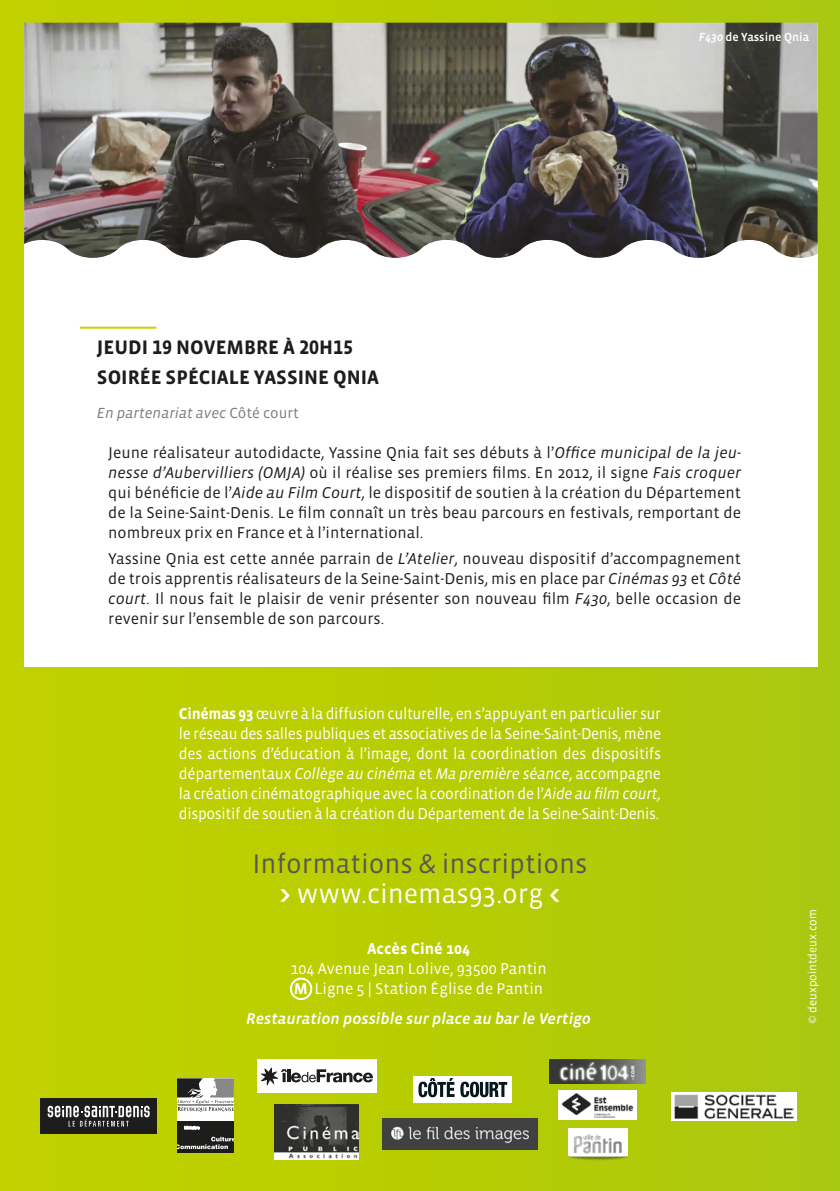
<style>
.page{position:relative;width:840px;height:1191px;background:#fff}
.page>*{position:absolute;margin:0;border:0;box-sizing:border-box;transform-origin:0 0}
.t1{font:27.6px/29.8px "Vista Sans OT";color:#575756;text-align:center}
.t2{font:700 20px/30px "Vista Sans OT";color:#1d1d1b}
.t3{font:16px/20px "Vista Sans OT";color:#1d1d1b;text-align:justify}
.t4{font:16px/20px "Vista Sans OT";color:#fff;text-align:justify;scale:.96 1}
.t5{font:16px/20px "Vista Sans OT";color:#fff}
.t6{font:italic 500 16px "Vista Sans OT";color:#fff}
.t7{font:700 16px "Vista Sans OT";color:#fff}
.t8{font:italic 15px "Vista Sans OT";color:#7c7b7b}
.t9{font:12px "Vista Sans OT";color:#fff}
.t10{font:500 12px "Vista Sans OT";color:#fff}
.s1{font-style:italic}
.s2{font-style:normal}
.s3{font-weight:700}
.s4{font-weight:700;color:#fff}
.s5{color:#fff}
</style>
<div class="page">
<div style="left:0;top:0;width:839px;height:1191px;background:linear-gradient(to right,#c2d100,#abc80f)"></div>
<hr style="left:839px;top:23px;width:1px;height:1145px;background:#a9c812">
<div style="left:24px;top:23px;width:793px;height:643px;background:#fff"></div>
<img style="left:24px;top:23px;width:793px;height:235px">
<div style="left:257px;top:1059px;width:119px;height:33px;background:#fff"></div>
<svg style="left:260px;top:1067px;width:113px;height:18px"></svg>
<div style="left:177px;top:1078px;width:57px;height:74px;background:#fff"></div>
<svg style="left:177px;top:1078px;width:57px;height:33px"></svg>
<div style="left:177px;top:1121px;width:57px;height:31px;background:#1d1d1b"></div>
<svg style="left:177px;top:1136px;width:57px;height:13px"></svg>
<svg style="left:184px;top:1126px;width:15px;height:3px"></svg>
<div style="left:40px;top:1098px;width:117px;height:35px;background:#1d1d1b"></div>
<svg style="left:48px;top:1105px;width:101px;height:21px"></svg>
<img style="left:382px;top:1119px;width:155px;height:31px">
<img style="left:275px;top:1104px;width:83px;height:56px">
<div style="left:670px;top:1092px;width:126px;height:29px;background:#fff"></div>
<img style="left:674px;top:1094px;width:119px;height:25px">
<img style="left:549px;top:1059px;width:96px;height:24px">
<div style="left:558px;top:1090px;width:78px;height:29px;background:#fff"></div>
<img style="left:561px;top:1093px;width:73px;height:24px">
<img style="left:568px;top:1128px;width:59px;height:32px">
<div style="left:413px;top:1076px;width:99px;height:26px;background:#fff"></div>
<svg style="left:418px;top:1078px;width:36px;height:19px"></svg>
<svg style="left:460px;top:1081px;width:47px;height:16px"></svg>
<hr style="left:80px;top:327px;width:76px;height:2px;background:#c8d300">
<div style="left:290px;top:977px;width:22px;height:23px;border:2px solid #fff;border-radius:50%"></div>
<p class="t10" style="left:698px;top:31px;width:112px"><span class="s1">F430</span> de Yassine Qnia</p>
<p class="t2" style="left:97px;top:333px;width:283px">JEUDI 19 NOVEMBRE À 20H15<br>SOIRÉE SPÉCIALE YASSINE QNIA</p>
<p class="t8" style="left:97px;top:405px;width:203px">En partenariat avec <span class="s2">Côté court</span></p>
<p class="t3" style="left:108px;top:443px;width:634px">Jeune réalisateur autodidacte, Yassine Qnia fait ses débuts à l’<span class="s1">Office municipal de la jeu&shy;nesse d’Aubervilliers (OMJA)</span> où il réalise ses premiers films. En 2012, il signe <span class="s1">Fais croquer </span>qui bénéficie de l’<span class="s1">Aide au Film Court</span>, le dispositif de soutien à la création du Département de la Seine-Saint-Denis. Le film connaît un très beau parcours en festivals, remportant de nombreux prix en France et à l’international.</p>
<p class="t3" style="left:108px;top:549px;width:634px">Yassine Qnia est cette année parrain de <span class="s1">L’Atelier</span>, nouveau dispositif d’accompagnement de trois apprentis réalisateurs de la Seine-Saint-Denis, mis en place par <span class="s1">Cinémas 93</span> et <span class="s1">Côté court.</span> Il nous fait le plaisir de venir présenter son nouveau film <span class="s1">F430</span>, belle occasion de revenir sur l’ensemble de son parcours.</p>
<p class="t4" style="left:179px;top:704px;width:503px"><span class="s3">Cinémas 93</span> œuvre à la diffusion culturelle, en s’appuyant en particulier sur le réseau des salles publiques et associatives de la Seine‑Saint‑Denis, mène des actions d’éducation à l’image, dont la coordination des dispositifs départementaux <span class="s1">Collège au cinéma</span> et <span class="s1">Ma première séance</span>, accompagne la création cinématographique avec la coordination de l’<span class="s1">Aide au film court, </span>dispositif de soutien à la création du Département de la Seine‑Saint‑Denis.</p>
<h1 class="t1" style="left:252px;top:849px;width:336px">Informations &amp; inscriptions <span class="s4">&gt;</span> <span class="s5">www.cinemas93.org</span> <span class="s4">&lt;</span></h1>
<p class="t7" style="left:367px;top:940px;width:104px">Accès Ciné 104</p>
<p class="t5" style="left:290px;top:958px;width:257px">104 Avenue Jean Lolive, 93500 Pantin<br><span class="s3">M</span> Ligne 5 | Station Église de Pantin</p>
<p class="t6" style="left:246px;top:1010px;width:346px">Restauration possible sur place au bar le Vertigo</p>
<p class="t9" style="left:805px;top:1023px;width:116px;rotate:-90deg">© deuxpointdeux.com</p>
</div>
